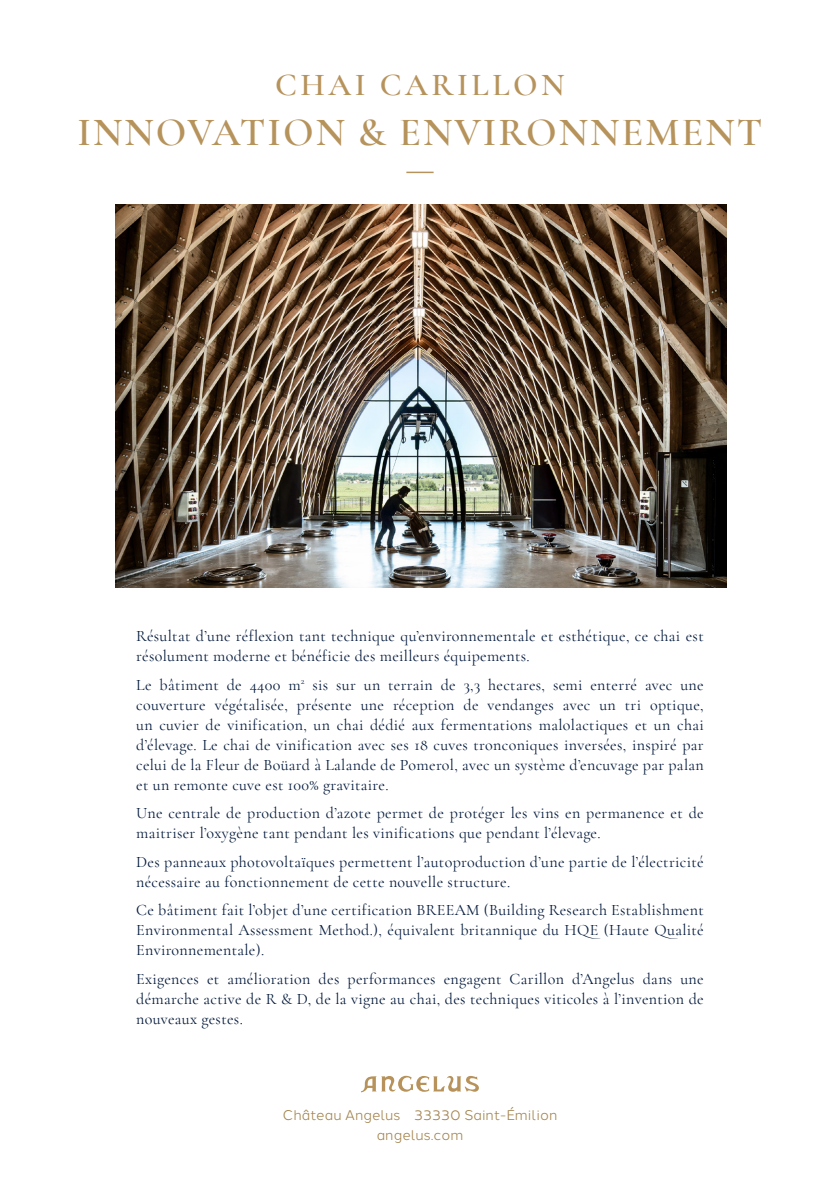
<style>
.page{position:relative;width:840px;height:1191px;background:#fff}
.page>*{position:absolute;margin:0;border:0;box-sizing:border-box;transform-origin:0 0}
.t1{font:600 40px "Cormorant Garamond";letter-spacing:.05em;color:#b7935c}
.t2{font:600 32px "Cormorant Garamond";letter-spacing:.11em;color:#b7935c}
.t3{font:16px/20px "Cormorant Garamond";letter-spacing:.02em;color:#051b3d}
.t4{font:14px "Halcom";color:#a2834c}
</style>
<div class="page">
<svg style="left:406px;top:172px;width:27px;height:1px"></svg>
<img style="left:115px;top:205px;width:611px;height:383px">
<svg style="left:361px;top:1075px;width:117px;height:17px"></svg>
<p class="t2" style="left:275px;top:65px;width:291px">CHAI CARILLON</p>
<p class="t1" style="left:78px;top:107px;width:685px">INNOVATION &amp; ENVIRONNEMENT</p>
<p class="t3" style="left:136px;top:626px;width:568px">Résultat d’une réflexion tant technique qu’environnementale et esthétique, ce chai est résolument moderne et bénéficie des meilleurs équipements.</p>
<p class="t3" style="left:136px;top:674px;width:568px;text-align:justify">Le bâtiment de 4400 m<sup>2</sup> sis sur un terrain de 3,3 hectares, semi enterré avec une couverture végétalisée, présente une réception de vendanges avec un tri optique, un cuvier de vinification, un chai dédié aux fermentations malolactiques et un chai d’élevage. Le chai de vinification avec ses 18 cuves tronconiques inversées, inspiré par celui de la Fleur de Boüard à Lalande de Pomerol, avec un système d’encuvage par palan et un remonte cuve est 100% gravitaire.</p>
<p class="t3" style="left:136px;top:803px;width:568px">Une centrale de production d’azote permet de protéger les vins en permanence et de maitriser l’oxygène tant pendant les vinifications que pendant l’élevage.</p>
<p class="t3" style="left:136px;top:851px;width:568px">Des panneaux photovoltaïques permettent l’autoproduction d’une partie de l’électricité nécessaire au fonctionnement de cette nouvelle structure.</p>
<p class="t3" style="left:136px;top:900px;width:568px;text-align:justify">Ce bâtiment fait l’objet d’une certification BREEAM (Building Research Establishment Environmental Assessment Method.), équivalent britannique du HQE (Haute Qualité Environnementale).</p>
<p class="t3" style="left:136px;top:968px;width:568px;text-align:justify">Exigences et amélioration des performances engagent Carillon d’Angelus dans une démarche active de R &amp; D, de la vigne au chai, des techniques viticoles à l’invention de nouveaux gestes.</p>
<p class="t4" style="left:282px;top:1103px;width:276px">Château Angelus 33330 Saint-Émilion</p>
<p class="t4" style="left:376px;top:1123px;width:88px">angelus.com</p>
</div>
